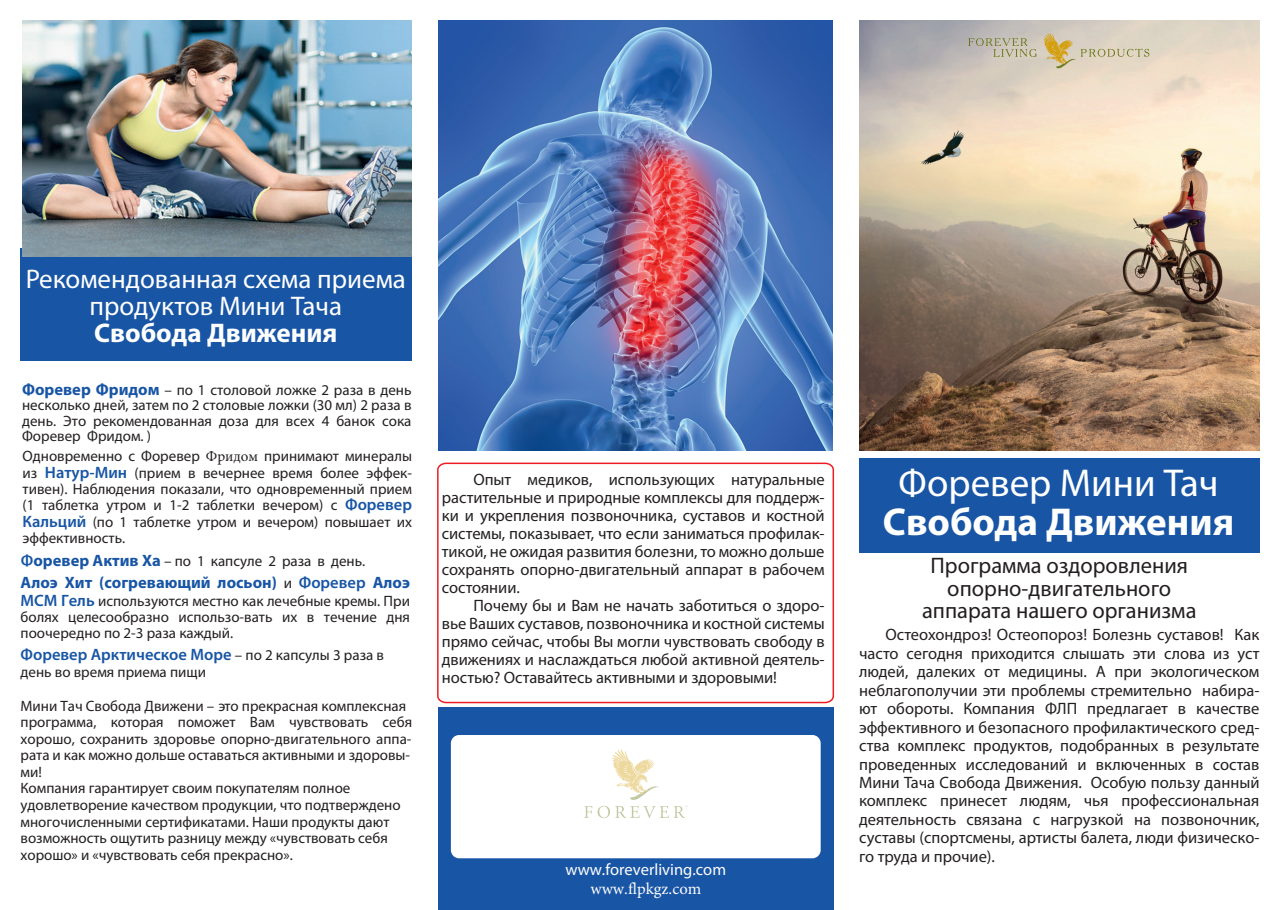
<style>
.page{position:relative;width:1280px;height:910px;background:#fff}
.page>*{position:absolute;margin:0;border:0;box-sizing:border-box;transform-origin:0 0}
.t1{font:700 39px "Myriad Pro";color:#fff}
.t2{font:39px "Myriad Pro";color:#fff}
.t3{font:27px/27px "Myriad Pro";color:#fff;text-align:center}
.t4{font:700 27px "Myriad Pro";color:#fff}
.t5{font:22.5px/22.5px "Myriad Pro";color:#231f20;text-align:center}
.t6{font:16.5px/18.5px "Myriad Pro";letter-spacing:-.005em;color:#231f20;text-align:justify}
.t7{font:600 16.5px "Myriad Pro";color:#1855a5}
.t8{font:700 16.5px "Myriad Pro";color:#1855a5}
.t9{font:16.5px "Myriad Pro";color:#fdfdfd}
.t10{font:16.5px "Minion Pro";color:#fdfdfd}
.t11{font:15px/16.6px "Myriad Pro";color:#231f20;text-align:justify}
.s1{font-weight:700;font-size:16.5px;color:#1855a5}
.s2{font-family:"Minion Pro"}
.s3{font-weight:600;font-size:16.5px;color:#1855a5}
.s4{font-weight:400;font-size:15px;color:#231f20}
.s5{font-weight:600}
</style>
<div class="page">
<svg style="left:437px;top:462px;width:398px;height:242px"></svg>
<div style="left:438px;top:707px;width:395px;height:203px;background:#1855a5"></div>
<div style="left:451px;top:735px;width:370px;height:123px;background:#fff;border-radius:8px"></div>
<div style="left:20px;top:248px;width:391px;height:113px;background:#1855a5"></div>
<div style="left:859px;top:459px;width:400px;height:94px;background:#1855a5"></div>
<img style="left:22px;top:20px;width:389px;height:236px">
<img style="left:438px;top:20px;width:394px;height:431px">
<img style="left:859px;top:21px;width:400px;height:430px">
<svg style="left:584px;top:749px;width:103px;height:69px"></svg>
<svg style="left:968px;top:38px;width:68px;height:19px"></svg>
<svg style="left:1043px;top:33px;width:106px;height:36px;background:#d7c9aa"></svg>
<h2 class="t3" style="left:26px;top:265px;width:382px">Рекомендованная схема приема продуктов Мини Тача</h2>
<h2 class="t4" style="left:94px;top:315px;width:245px">Свобода Движения</h2>
<p class="t11" style="left:22px;top:382px;width:391px;line-height:15.5px"><span class="s1">Форевер Фридом</span> – по 1 столовой ложке 2 раза в день несколько дней, затем по 2 столовые ложки (30 мл) 2 раза в день. Это рекомендованная доза для всех 4 банок сока Форевер Фридом. )</p>
<p class="t11" style="left:23px;top:448px;width:391px">Одновременно с Форевер <span class="s2">Фридом</span> принимают минералы из <span class="s3">Натур-Мин</span> (прием в вечернее время более эффек&shy;тивен). Наблюдения показали, что одновременный прием (1 таблетка утром и 1-2 таблетки вечером) с <span class="s3">Форевер Кальций</span> (по 1 таблетке утром и вечером) повышает их эффективность.</p>
<p class="t11" style="left:21px;top:552px;width:346px"><span class="s3">Ф</span><span class="s1">оревер Актив Ха</span> – по 1 капсуле 2 раза в день.</p>
<p class="t8" style="left:21px;top:572px;width:391px">Алоэ Хит (согревающий лосьон) <span class="s4">и</span> <span class="s5">Форевер</span> Алоэ</p>
<p class="t11" style="left:21px;top:593px;width:391px;line-height:16px"><span class="s3">МСМ Гель</span> используются местно как лечебные кремы. При болях целесообразно использо-вать их в течение дня поочередно по 2-3 раза каждый.</p>
<p class="t7" style="left:21px;top:644px;width:365px">Форевер Арктическое Море <span class="s4">– по 2 капсулы 3 раза в</span></p>
<p class="t11" style="left:21px;top:664px;width:187px">день во время приема пищи</p>
<p class="t11" style="left:21px;top:697px;width:393px;text-align:left">Мини Тач Свобода Движени – это прекрасная комплексная программа, которая поможет Вам чувствовать себя хорошо, сохранить здоровье опорно-двигательного аппа&shy;рата и как можно дольше оставаться активными и здоровы&shy;ми!<br>Компания гарантирует своим покупателям полное удовлетворение качеством продукции, что подтверждено многочисленными сертификатами. Наши продукты дают возможность ощутить разницу между «чувствовать себя хорошо» и «чувствовать себя прекрасно».</p>
<p class="t6" style="left:442px;top:470px;width:384px;line-height:18px;text-indent:31px">Опыт медиков, использующих натуральные растительные и природные комплексы для поддерж&shy;ки и укрепления позвоночника, суставов и костной системы, показывает, что если заниматься профилак&shy;тикой, не ожидая развития болезни, то можно дольше сохранять опорно-двигательный аппарат в рабочем состоянии.</p>
<p class="t6" style="left:442px;top:596px;width:384px;line-height:18px;text-indent:31px">Почему бы и Вам не начать заботиться о здоро&shy;вье Ваших суставов, позвоночника и костной системы прямо сейчас, чтобы Вы могли чувствовать свободу в движениях и наслаждаться любой активной деятель&shy;ностью? Оставайтесь активными и здоровыми!</p>
<p class="t9" style="left:565px;top:859px;width:162px">www.foreverliving.com</p>
<p class="t10" style="left:590px;top:877px;width:112px">www.flpkgz.com</p>
<h1 class="t2" style="left:899px;top:459px;width:321px">Форевер Мини Тач</h1>
<h1 class="t1" style="left:883px;top:496px;width:353px">Свобода Движения</h1>
<h3 class="t5" style="left:922px;top:554px;width:276px">Программа оздоровления опорно-двигательного аппарата нашего организма</h3>
<p class="t6" style="left:859px;top:625px;width:402px;text-indent:26px">Остеохондроз! Остеопороз! Болезнь суставов! Как часто сегодня приходится слышать эти слова из уст людей, далеких от медицины. А при экологическом неблагополучии эти проблемы стремительно набира&shy;ют обороты. Компания ФЛП предлагает в качестве эффективного и безопасного профилактического сред&shy;ства комплекс продуктов, подобранных в результате проведенных исследований и включенных в состав Мини Тача Свобода Движения. Особую пользу данный комплекс принесет людям, чья профессиональная деятельность связана с нагрузкой на позвоночник, суставы (спортсмены, артисты балета, люди физическо&shy;го труда и прочие).</p>
</div>
